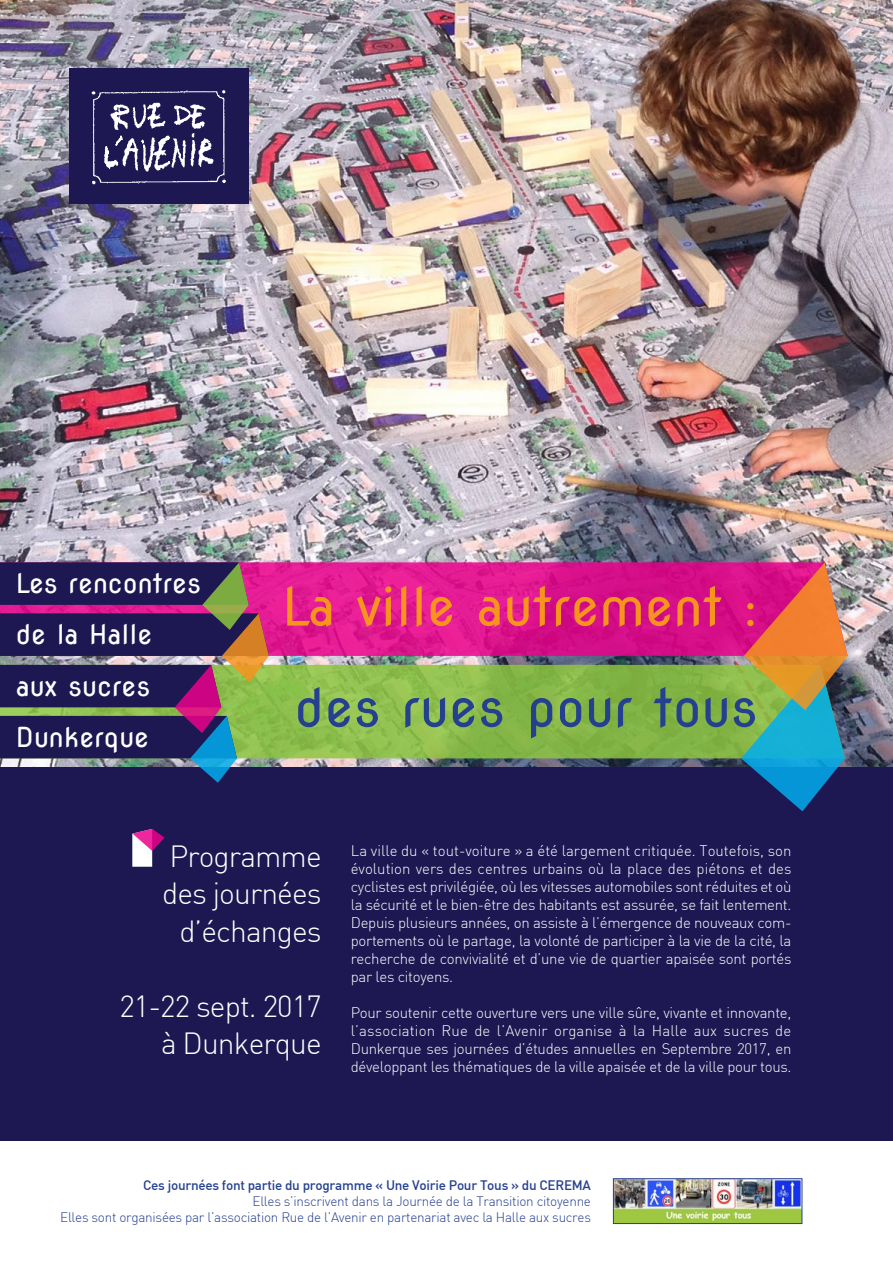
<style>
.page{position:relative;width:893px;height:1263px;background:#fff}
.page>*{position:absolute;margin:0;border:0;box-sizing:border-box;transform-origin:0 0}
.t1{font:52.5px "Nova Round";color:#f7941e}
.t2{font:52.5px "Nova Round";color:#25408f}
.t3{font:300 30px/37.5px "DIN";letter-spacing:-.03em;color:#fff;text-align:center}
.t4{font:27px/51.4px "Nova Round";color:#fff}
.t5{font:300 15px/18px "DIN";letter-spacing:-.02em;color:#fff;text-align:justify}
.t6{font:300 13.5px/16.2px "DIN";letter-spacing:-.02em;color:#25408f;text-align:right}
.t7{font:500 13.5px "DIN";letter-spacing:-.02em;color:#25408f}
</style>
<div class="page">
<img style="left:0;top:0;width:893px;height:767px">
<div style="left:0;top:767px;width:893px;height:374px;background:#1d1752"></div>
<svg style="left:269px;top:665px;width:472px;height:93px;background:#88b949"></svg>
<svg style="left:269px;top:562px;width:472px;height:94px;background:#db158d"></svg>
<svg style="left:741px;top:562px;width:107px;height:249px;background:#847475"></svg>
<div style="left:69px;top:68px;width:180px;height:136px;background:#1d1752"></div>
<svg style="left:91px;top:90px;width:135px;height:94px"></svg>
<svg style="left:132px;top:829px;width:33px;height:38px"></svg>
<svg style="left:0;top:562px;width:269px;height:221px;background:#483b5f"></svg>
<img style="left:615px;top:1180px;width:185px;height:42px">
<div style="left:613px;top:1178px;width:189px;height:46px;border:1px solid #25408f"></div>
<h3 class="t4" style="left:16px;top:557px;width:187px">Les rencontres de la Halle<br>aux sucres<br>Dunkerque</h3>
<h1 class="t1" style="left:282px;top:575px;width:478px">La ville autrement :</h1>
<h1 class="t2" style="left:294px;top:676px;width:465px">des rues pour tous</h1>
<h2 class="t3" style="left:162px;top:837px;width:161px">Programme des journées d’échanges</h2>
<h2 class="t3" style="left:119px;top:987px;width:204px;text-align:right">21-22 sept. 2017 à Dunkerque</h2>
<p class="t5" style="left:351px;top:841px;width:442px">La ville du « tout-voiture » a été largement critiquée. Toutefois, son évolution vers des centres urbains où la place des piétons et des cyclistes est privilégiée, où les vitesses automobiles sont réduites et où la sécurité et le bien-être des habitants est assurée, se fait lentement.<br>Depuis plusieurs années, on assiste à l’émergence de nouveaux com&shy;portements où le partage, la volonté de participer à la vie de la cité, la recherche de convivialité et d’une vie de quartier apaisée sont portés par les citoyens.</p>
<p class="t5" style="left:351px;top:1003px;width:442px">Pour soutenir cette ouverture vers une ville sûre, vivante et innovante, l’association Rue de l’Avenir organise à la Halle aux sucres de Dunkerque ses journées d’études annuelles en Septembre 2017, en développant les thématiques de la ville apaisée et de la ville pour tous.</p>
<p class="t7" style="left:143px;top:1176px;width:449px">Ces journées font partie du programme « Une Voirie Pour Tous » du CEREMA</p>
<p class="t6" style="left:60px;top:1193px;width:532px">Elles s’inscrivent dans la Journée de la Transition citoyenne<br>Elles sont organisées par l’association Rue de l’Avenir en partenariat avec la Halle aux sucres</p>
</div>
